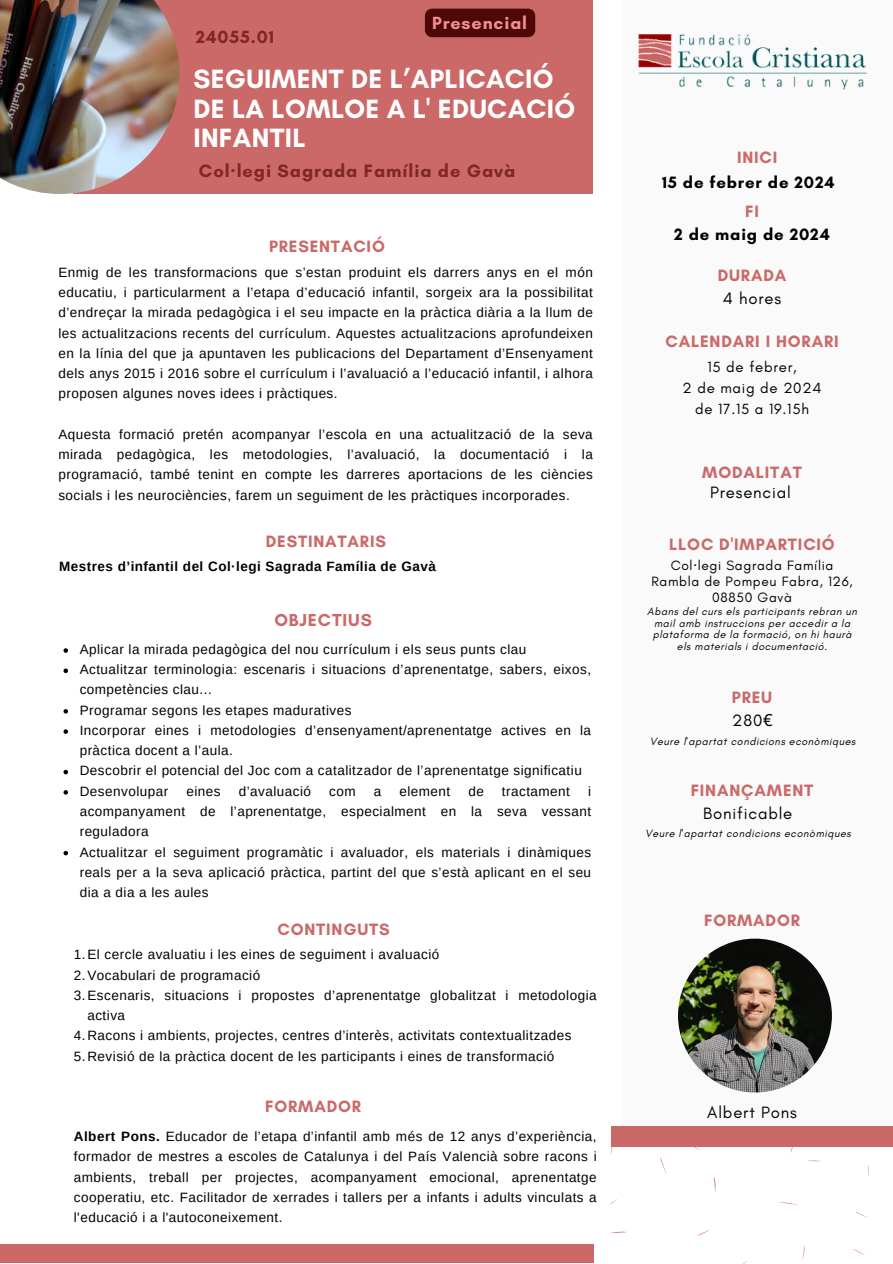
<style>
.page{position:relative;width:893px;height:1264px;background:#fff}
.page>*{position:absolute;margin:0;border:0;box-sizing:border-box;transform-origin:0 0}
.t1{font:700 27px/29.2px "Glacial Indifference";letter-spacing:.01em;color:#fff}
.t2{font:700 18.3px "Glacial Indifference";letter-spacing:.05em;color:#802626}
.t3{font:700 18px "Glacial Indifference";letter-spacing:.05em;color:#f19090}
.t4{font:700 18px "Glacial Indifference";letter-spacing:.05em;color:#802626}
.t5{font:700 17.7px "Glacial Indifference";letter-spacing:.05em;color:#cb6969}
.t6{font:700 16.8px "Glacial Indifference";letter-spacing:.05em;color:#cb6969}
.t7{font:16.8px "Glacial Indifference";letter-spacing:.05em;color:#000}
.t8{font:700 16.8px "Glacial Indifference";letter-spacing:.05em;color:#000}
.t9{font:15px "Glacial Indifference";letter-spacing:.05em;color:#000}
.t10{font:13.8px/16px "Glacial Indifference";letter-spacing:.05em;color:#000;text-align:center}
.t11{font:13.5px/20.2px "Arimo";letter-spacing:.035em;color:#000;text-align:justify}
.t12{font:700 13.5px "Arimo";letter-spacing:.035em;color:#000}
.t13{font:italic 10.8px/11.7px "Glacial Indifference";letter-spacing:.05em;color:#000;text-align:center}
.s1{font-family:"Noto Sans"}
.s2{font-weight:700}
</style>
<div class="page">
<div style="left:623px;top:0;width:269px;height:1126px;background:#fafafa"></div>
<div style="left:610px;top:1126px;width:282px;height:20px;background:#cb6969"></div>
<svg style="left:713px;top:1177px;width:2px;height:11px"></svg>
<svg style="left:660px;top:1157px;width:6px;height:16px"></svg>
<svg style="left:779px;top:1202px;width:15px;height:2px"></svg>
<svg style="left:698px;top:1230px;width:11px;height:5px"></svg>
<svg style="left:802px;top:1248px;width:2px;height:11px"></svg>
<svg style="left:808px;top:1160px;width:12px;height:1px"></svg>
<svg style="left:856px;top:1212px;width:11px;height:5px"></svg>
<svg style="left:853px;top:1249px;width:10px;height:5px"></svg>
<svg style="left:692px;top:1146px;width:8px;height:4px"></svg>
<img style="left:678px;top:938px;width:153px;height:154px;border-radius:50%">
<img style="left:638px;top:34px;width:230px;height:56px">
<div style="left:0;top:1244px;width:593px;height:19px;background:#cb6969"></div>
<div style="left:74px;top:0;width:519px;height:194px;background:#cb6969"></div>
<img style="left:0;top:0;width:180px;height:194px">
<svg style="left:63px;top:648px;width:5px;height:4px"></svg>
<svg style="left:63px;top:668px;width:5px;height:5px"></svg>
<svg style="left:63px;top:709px;width:5px;height:4px"></svg>
<svg style="left:63px;top:729px;width:5px;height:4px"></svg>
<svg style="left:63px;top:769px;width:5px;height:5px"></svg>
<svg style="left:63px;top:790px;width:5px;height:4px"></svg>
<svg style="left:63px;top:850px;width:5px;height:5px"></svg>
<div style="left:425px;top:9px;width:110px;height:28px;background:#4d0808"></div>
<p class="t4" style="left:196px;top:26px;width:80px">24055.01</p>
<p class="t3" style="left:432px;top:12px;width:96px">Presencial</p>
<p class="t1" style="left:193px;top:64px;width:383px">SEGUIMENT DE L’APLICACIÓ<br>DE LA LOMLOE A L' EDUCACIÓ<br>INFANTIL</p>
<p class="t2" style="left:199px;top:159px;width:318px">Col<span class="s1">·</span>legi Sagrada Família de Gavà</p>
<p class="t6" style="left:269px;top:236px;width:117px">PRESENTACIÓ</p>
<p class="t11" style="left:58px;top:262px;width:536px">Enmig de les transformacions que s’estan produint els darrers anys en el món educatiu, i particularment a l’etapa d’educació infantil, sorgeix ara la possibilitat d’endreçar la mirada pedagògica i el seu impacte en la pràctica diària a la llum de les actualitzacions recents del currículum. Aquestes actualitzacions aprofundeixen en la línia del que ja apuntaven les publicacions del Departament d’Ensenyament dels anys 2015 i 2016 sobre el currículum i l’avaluació a l’educació infantil, i alhora proposen algunes noves idees i pràctiques.</p>
<p class="t11" style="left:58px;top:424px;width:536px">Aquesta formació pretén acompanyar l’escola en una actualització de la seva mirada pedagògica, les metodologies, l’avaluació, la documentació i la programació, també tenint en compte les darreres aportacions de les ciències socials i les neurociències, farem un seguiment de les pràctiques incorporades.</p>
<p class="t6" style="left:266px;top:531px;width:122px">DESTINATARIS</p>
<p class="t12" style="left:59px;top:559px;width:378px">Mestres d’infantil del Col·legi Sagrada Família de Gavà</p>
<p class="t5" style="left:274px;top:609px;width:99px">OBJECTIUS</p>
<p class="t11" style="left:80px;top:639px;width:448px">Aplicar la mirada pedagògica del nou currículum i els seus punts clau</p>
<p class="t11" style="left:80px;top:659px;width:513px">Actualitzar terminologia: escenaris i situacions d’aprenentatge, sabers, eixos, competències clau...</p>
<p class="t11" style="left:80px;top:700px;width:273px">Programar segons les etapes maduratives</p>
<p class="t11" style="left:80px;top:720px;width:513px">Incorporar eines i metodologies d’ensenyament/aprenentatge actives en la pràctica docent a l’aula.</p>
<p class="t11" style="left:80px;top:760px;width:503px">Descobrir el potencial del Joc com a catalitzador de l’aprenentatge significatiu</p>
<p class="t11" style="left:80px;top:781px;width:90px">Desenvolupar</p>
<p class="t11" style="left:186px;top:781px;width:36px">eines</p>
<p class="t11" style="left:239px;top:781px;width:74px">d’avaluació</p>
<p class="t11" style="left:329px;top:781px;width:28px">com</p>
<p class="t11" style="left:373px;top:781px;width:9px">a</p>
<p class="t11" style="left:399px;top:781px;width:52px">element</p>
<p class="t11" style="left:468px;top:781px;width:17px">de</p>
<p class="t11" style="left:502px;top:781px;width:70px">tractament</p>
<p class="t11" style="left:80px;top:781px;width:513px;text-indent:508px">i acompanyament de l’aprenentatge, especialment en la seva vessant reguladora</p>
<p class="t11" style="left:80px;top:841px;width:513px">Actualitzar el seguiment programàtic i avaluador, els materials i dinàmiques reals per a la seva aplicació pràctica, partint del que s’està aplicant en el seu dia a dia a les aules</p>
<p class="t6" style="left:277px;top:918px;width:114px">CONTINGUTS</p>
<p class="t11" style="left:74px;top:944px;width:367px">1.El cercle avaluatiu i les eines de seguiment i avaluació</p>
<p class="t11" style="left:74px;top:964px;width:188px">2.Vocabulari de programació</p>
<p class="t11" style="left:87px;top:985px;width:510px;text-indent:-14px">3.Escenaris, situacions i propostes d’aprenentatge globalitzat i metodologia activa</p>
<p class="t11" style="left:74px;top:1025px;width:499px">4.Racons i ambients, projectes, centres d’interès, activitats contextualitzades</p>
<p class="t11" style="left:74px;top:1045px;width:482px">5.Revisió de la pràctica docent de les participants i eines de transformació</p>
<p class="t6" style="left:265px;top:1096px;width:97px">FORMADOR</p>
<p class="t11" style="left:74px;top:1126px;width:524px"><span class="s2">Albert Pons.</span> Educador de l’etapa d’infantil amb més de 12 anys d’experiència, formador de mestres a escoles de Catalunya i del País Valencià sobre racons i ambients, treball per projectes, acompanyament emocional, aprenentatge cooperatiu, etc. Facilitador de xerrades i tallers per a infants i adults vinculats a l'educació i a l'autoconeixement.</p>
<p class="t6" style="left:737px;top:146px;width:42px">INICI</p>
<p class="t8" style="left:662px;top:172px;width:174px">15 de febrer de 2024</p>
<p class="t6" style="left:745px;top:201px;width:15px">FI</p>
<p class="t8" style="left:674px;top:224px;width:157px">2 de maig de 2024</p>
<p class="t6" style="left:717px;top:264px;width:70px">DURADA</p>
<p class="t7" style="left:722px;top:288px;width:60px">4 hores</p>
<p class="t6" style="left:665px;top:331px;width:175px">CALENDARI I HORARI</p>
<p class="t9" style="left:707px;top:357px;width:91px">15 de febrer,</p>
<p class="t9" style="left:682px;top:379px;width:140px">2 de maig de 2024</p>
<p class="t9" style="left:695px;top:400px;width:115px">de 17.15 a 19.15h</p>
<p class="t6" style="left:702px;top:462px;width:101px">MODALITAT</p>
<p class="t7" style="left:710px;top:482px;width:82px">Presencial</p>
<p class="t6" style="left:669px;top:534px;width:167px">LLOC D'IMPARTICIÓ</p>
<p class="t10" style="left:670px;top:557px;width:164px">Col<span class="s1">·</span>legi Sagrada Família</p>
<p class="t10" style="left:651px;top:573px;width:203px">Rambla de Pompeu Fabra, 126,<br>08850 Gavà</p>
<p class="t13" style="left:647px;top:605px;width:211px">Abans del curs els participants rebran un mail amb instruccions per accedir a la plataforma de la formació, on hi haurà els materials i documentació.</p>
<p class="t6" style="left:731px;top:687px;width:42px">PREU</p>
<p class="t7" style="left:732px;top:710px;width:42px">280<span class="s1">€</span></p>
<p class="t13" style="left:649px;top:735px;width:207px">Veure l'apartat condicions econòmiques</p>
<p class="t6" style="left:690px;top:779px;width:124px">FINANÇAMENT</p>
<p class="t7" style="left:703px;top:802px;width:91px">Bonificable</p>
<p class="t13" style="left:645px;top:827px;width:207px">Veure l'apartat condicions econòmiques</p>
<p class="t6" style="left:704px;top:909px;width:97px">FORMADOR</p>
<p class="t7" style="left:707px;top:1102px;width:91px">Albert Pons</p>
</div>
